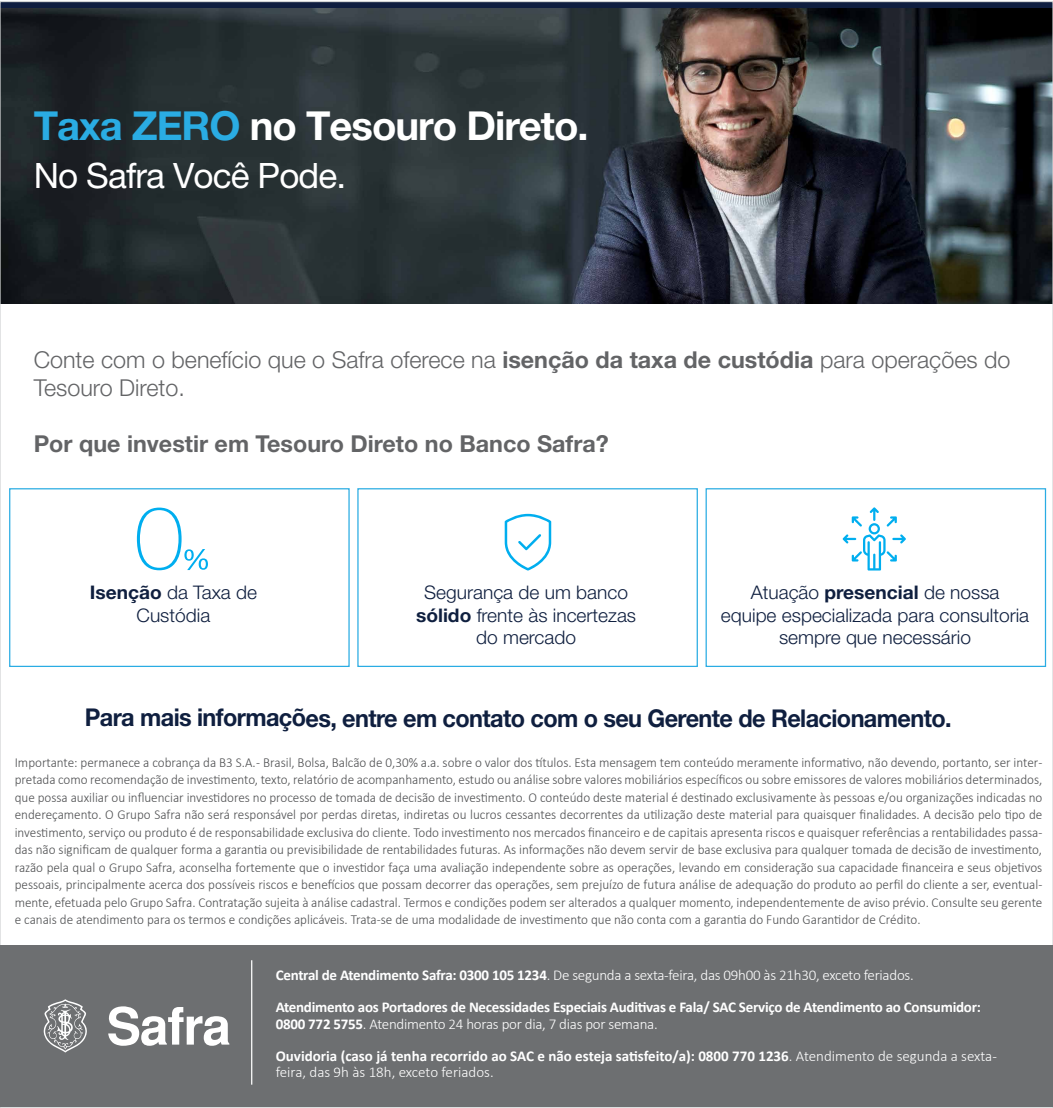
<style>
.page{position:relative;width:1053px;height:1108px;background:#fff}
.page>*{position:absolute;margin:0;border:0;box-sizing:border-box;transform-origin:0 0}
.t1{font:700 40px "Helvetica Neue LT Std";letter-spacing:-.025em;color:#fff}
.t2{font:35px "Helvetica Neue LT Std";letter-spacing:-.025em;color:#fff}
.t3{font:700 24.5px "Helvetica Neue LT Std";letter-spacing:-.025em;color:#0f1f3f;scale:.96 1}
.t4{font:300 23.25px/28px "Helvetica Neue LT Std";color:#636466}
.t5{font:700 23.25px "Helvetica Neue LT Std";color:#636466}
.t6{font:300 18.75px/22.5px "Helvetica Neue LT Std";color:#0f1f3f;text-align:center}
.t7{font:700 15px/32.5px "Calibri";letter-spacing:-.015em;color:#fff}
.t8{font:300 15px "Calibri";color:#fff}
.t9{font:300 13.75px/17.5px "Calibri";color:#4d4e50;text-align:justify;scale:.96 1}
.s1{color:#2aace3}
.s2{font-weight:700}
.s3{font-weight:300}
</style>
<div class="page">
<img style="left:2px;top:8px;width:1048px;height:295px">
<svg style="left:0;top:1px;width:1052px;height:7px;fill:#0f1e40"></svg>
<div style="left:0;top:945px;width:1052px;height:161px;background:#6d6f71"></div>
<svg style="left:108px;top:1006px;width:121px;height:39px"></svg>
<svg style="left:43px;top:999px;width:44px;height:53px"></svg>
<hr style="left:251px;top:960px;width:1px;height:124px;background:#fff">
<div style="left:9px;top:488px;width:340px;height:179px;border:1px solid #2aace3"></div>
<div style="left:357px;top:488px;width:340px;height:179px;border:1px solid #2aace3"></div>
<div style="left:705px;top:488px;width:340px;height:179px;border:1px solid #2aace3"></div>
<svg style="left:842px;top:507px;width:63px;height:63px"></svg>
<svg style="left:137px;top:507px;width:71px;height:63px"></svg>
<svg style="left:504px;top:514px;width:47px;height:56px"></svg>
<h1 class="t1" style="left:34px;top:101px;width:556px"><span class="s1">Taxa ZERO</span> no Tesouro Direto.</h1>
<h2 class="t2" style="left:34px;top:154px;width:314px">No Safra Você Pode.</h2>
<h3 class="t4" style="left:34px;top:345px;width:978px">Conte com o benefício que o Safra oferece na <span class="s2">isenção da taxa de custódia</span> para operações do<br>Tesouro Direto.</h3>
<h3 class="t5" style="left:34px;top:429px;width:576px">Por que investir em Tesouro Direto no Banco Safra?</h3>
<h3 class="t6" style="left:416px;top:581px;width:221px">Segurança de um banco <span class="s2">sólido</span> frente às incertezas do mercado</h3>
<h3 class="t6" style="left:90px;top:581px;width:169px"><span class="s2">Isenção</span> da Taxa de<br>Custódia</h3>
<h3 class="t6" style="left:721px;top:581px;width:310px">Atuação <span class="s2">presencial</span> de nossa equipe especializada para consultoria sempre que necessário</h3>
<h3 class="t3" style="left:85px;top:702px;width:904px">Para mais informações, entre em contato com o seu Gerente de Relacionamento.</h3>
<p class="t9" style="left:15px;top:753px;width:1071px">Importante: permanece a cobrança da B3 S.A. - Brasil, Bolsa, Balcão de 0,30% a.a. sobre o valor dos títulos. Esta mensagem tem conteúdo meramente informativo, não devendo, portanto, ser inter&shy;pretada como recomendação de investimento, texto, relatório de acompanhamento, estudo ou análise sobre valores mobiliários específicos ou sobre emissores de valores mobiliários determinados, que possa auxiliar ou influenciar investidores no processo de tomada de decisão de investimento. O conteúdo deste material é destinado exclusivamente às pessoas e/ou organizações indicadas no endereçamento. O Grupo Safra não será responsável por perdas diretas, indiretas ou lucros cessantes decorrentes da utilização deste material para quaisquer finalidades. A decisão pelo tipo de investimento, serviço ou produto é de responsabilidade exclusiva do cliente. Todo investimento nos mercados financeiro e de capitais apresenta riscos e quaisquer referências a rentabilidades passa&shy;das não significam de qualquer forma a garantia ou previsibilidade de rentabilidades futuras. As informações não devem servir de base exclusiva para qualquer tomada de decisão de investimento, razão pela qual o Grupo Safra, aconselha fortemente que o investidor faça uma avaliação independente sobre as operações, levando em consideração sua capacidade financeira e seus objetivos pessoais, principalmente acerca dos possíveis riscos e benefícios que possam decorrer das operações, sem prejuízo de futura análise de adequação do produto ao perfil do cliente a ser, eventual&shy;mente, efetuada pelo Grupo Safra. Contratação sujeita à análise cadastral. Termos e condições podem ser alterados a qualquer momento, independentemente de aviso prévio. Consulte seu gerente e canais de atendimento para os termos e condições aplicáveis. Trata-se de uma modalidade de investimento que não conta com a garantia do Fundo Garantidor de Crédito.</p>
<p class="t7" style="left:276px;top:958px;width:706px">Central de Atendimento Safra: 0300 105 1234<span class="s3">. De segunda a sexta-feira, das 09h00 às 21h30, exceto feriados.<br></span>Atendimento aos Portadores de Necessidades Especiais Auditivas e Fala/ SAC Serviço de Atendimento ao Consumidor:</p>
<p class="t7" style="left:276px;top:1007px;width:722px">0800 772 5755<span class="s3">. Atendimento 24 horas por dia, 7 dias por semana.<br></span>Ouvidoria (caso já tenha recorrido ao SAC e não esteja satisfeito/a): 0800 770 1236<span class="s3">. Atendimento de segunda a sexta-</span></p>
<p class="t8" style="left:276px;top:1063px;width:219px">feira, das 9h às 18h, exceto feriados.</p>
</div>
